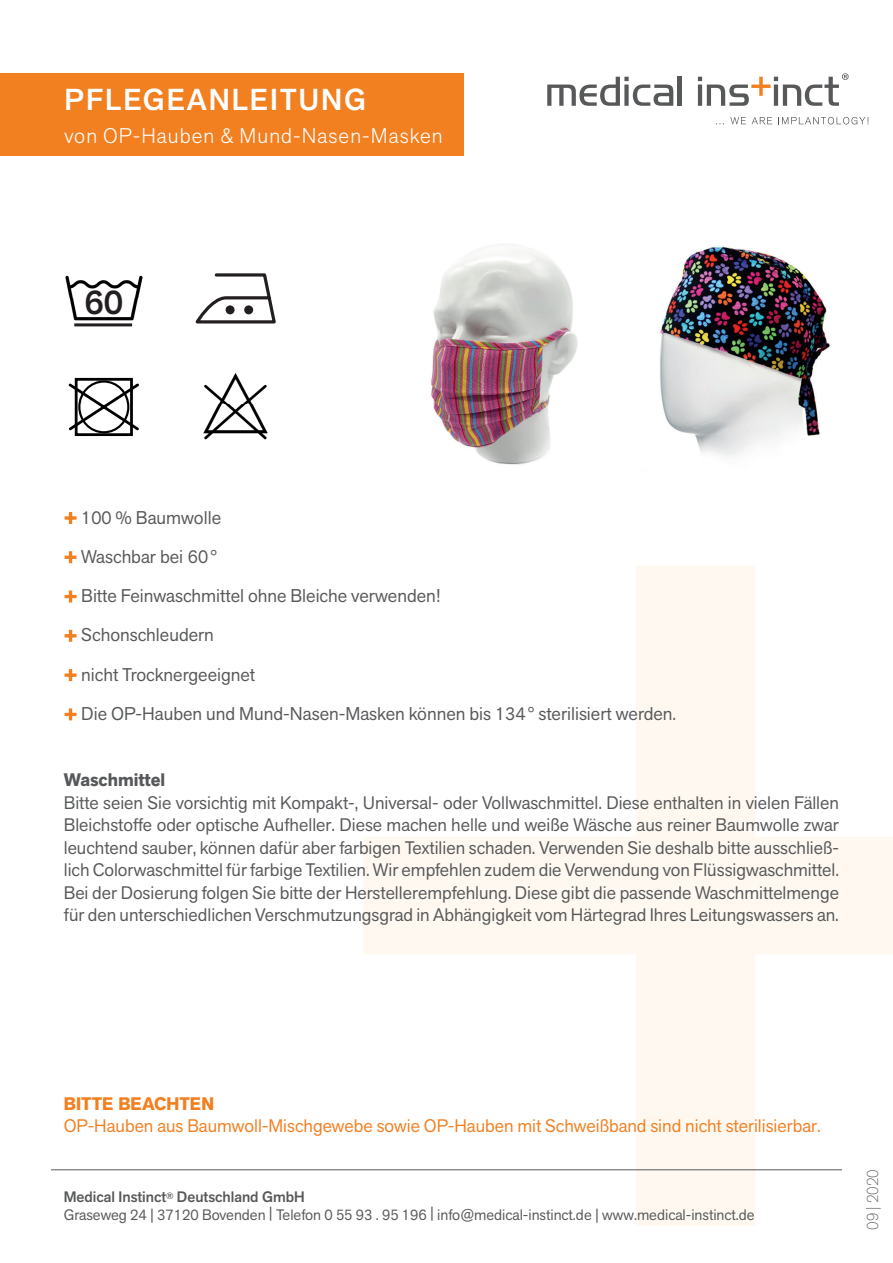
<style>
.page{position:relative;width:893px;height:1263px;background:#fff}
.page>*{position:absolute;margin:0;border:0;box-sizing:border-box;transform-origin:0 0}
.t1{font:500 33.75px "Akzid Grtsk Next";color:#231f20}
.t2{font:500 30px "Akzid Grtsk Next";letter-spacing:.06em;color:#fff}
.t3{font:300 21px "Akzid Grtsk Next";letter-spacing:.05em;color:#fff}
.t4{font:18.3px/39.3px "Akzid Grtsk Next";color:#57585a}
.t5{font:18px/22.5px "Akzid Grtsk Next";color:#57585a;text-align:justify}
.t6{font:18px "Akzid Grtsk Next";color:#f27f20}
.t7{font:700 18px "Akzid Grtsk Next";color:#f27f20}
.t8{font:700 18px "Akzid Grtsk Next";color:#57585a}
.t9{font:200 16.05px "Akzid Grtsk Next";color:#57585a}
.t10{font:15px/18px "Akzid Grtsk Next";color:#57585a}
.s1{color:#f27f20}
.s2{font-weight:500}
</style>
<div class="page">
<div style="left:0;top:73px;width:463px;height:83px;background:#f27f20"></div>
<hr style="left:51px;top:1169px;width:791px;height:1px;background:#57585a">
<svg style="left:547px;top:77px;width:126px;height:29px"></svg>
<hr style="left:678px;top:77px;width:4px;height:29px;background:#57585a">
<svg style="left:698px;top:73px;width:151px;height:33px"></svg>
<svg style="left:730px;top:117px;width:16px;height:7px"></svg>
<svg style="left:752px;top:117px;width:20px;height:7px"></svg>
<svg style="left:782px;top:117px;width:87px;height:7px"></svg>
<svg style="left:196px;top:273px;width:80px;height:50px"></svg>
<div style="left:226px;top:305px;width:9px;height:9px;background:#231f20;border-radius:50%"></div>
<div style="left:244px;top:305px;width:9px;height:9px;background:#231f20;border-radius:50%"></div>
<img style="left:203px;top:373px;width:65px;height:67px">
<img style="left:65px;top:275px;width:78px;height:52px">
<hr style="left:74px;top:323px;width:58px;height:3px;background:#231f20">
<img style="left:431px;top:244px;width:399px;height:221px">
<div style="left:622px;top:237px;width:46px;height:29px;background:#fff"></div>
<div style="left:75px;top:378px;width:58px;height:58px;border:3px solid #000001"></div>
<svg style="left:69px;top:381px;width:70px;height:52px"></svg>
<h2 class="t2" style="left:65px;top:80px;width:303px">PFLEGEANLEITUNG</h2>
<p class="t3" style="left:64px;top:122px;width:380px">von OP-Hauben &amp; Mund-Nasen-Masken</p>
<h1 class="t1" style="left:84px;top:280px;width:40px">60</h1>
<p class="t4" style="left:64px;top:497px;width:614px"><span class="s1">+</span> 100 % Baumwolle<br><span class="s1">+</span> Waschbar bei 60 °<br><span class="s1">+</span> Bitte Feinwaschmittel ohne Bleiche verwenden!<br><span class="s1">+</span> Schonschleudern<br><span class="s1">+</span> nicht Trocknergeeignet<br><span class="s1">+</span> Die OP-Hauben und Mund-Nasen-Masken können bis 134 ° sterilisiert werden.</p>
<p class="t8" style="left:64px;top:768px;width:103px">Waschmittel</p>
<p class="t5" style="left:64px;top:791px;width:777px">Bitte seien Sie vorsichtig mit Kompakt-, Universal- oder Vollwaschmittel. Diese enthalten in vielen Fällen Bleichstoffe oder optische Aufheller. Diese machen helle und weiße Wäsche aus reiner Baumwolle zwar leuchtend sauber, können dafür aber farbigen Textilien schaden. Verwenden Sie deshalb bitte ausschließ&shy;lich Colorwaschmittel für farbige Textilien. Wir empfehlen zudem die Verwendung von Flüssigwaschmittel.<br>Bei der Dosierung folgen Sie bitte der Herstellerempfehlung. Diese gibt die passende Waschmittelmenge für den unterschiedlichen Verschmutzungsgrad in Abhängigkeit vom Härtegrad Ihres Leitungswassers an.</p>
<p class="t7" style="left:64px;top:1092px;width:152px">BITTE BEACHTEN</p>
<p class="t6" style="left:64px;top:1114px;width:758px">OP-Hauben aus Baumwoll-Mischgewebe sowie OP-Hauben mit Schweißband sind nicht sterilisierbar.</p>
<p class="t10" style="left:64px;top:1187px;width:692px"><span class="s2">Medical Instinct</span><sup>®</sup> <span class="s2">Deutschland GmbH<br></span>Graseweg 24 | 37120 Bovenden | Telefon 0 55 93 . 95 196 | info@medical-instinct.de | www.medical-instinct.de</p>
<p class="t9" style="left:862px;top:1229px;width:62px;rotate:-90deg">09 | 2020</p>
</div>
